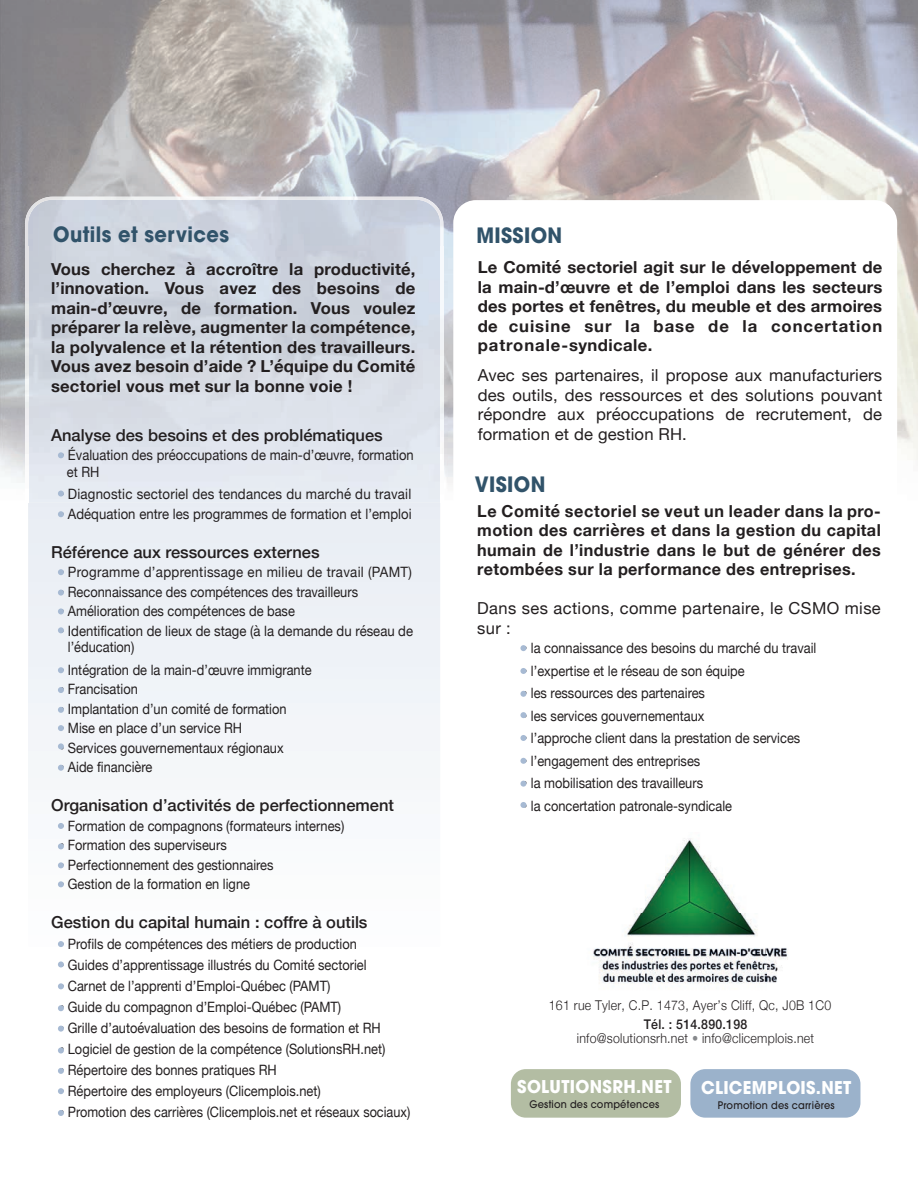
<style>
.page{position:relative;width:918px;height:1188px;background:#fff}
.page>*{position:absolute;margin:0;border:0;box-sizing:border-box;transform-origin:0 0}
.t1{font:700 21px "Avant Garde";letter-spacing:.02em;color:#31536a;scale:.92 1}
.t2{font:700 17.55px "Avant Garde";letter-spacing:.02em;color:#fff;scale:.94 1}
.t3{font:700 16.5px/19.5px "Helvetica Neue";letter-spacing:.025em;color:#231f20;text-align:justify}
.t4{font:16.5px/19.5px "Helvetica Neue";letter-spacing:.01em;color:#231f20;text-align:justify}
.t5{font:500 16.5px "Helvetica Neue";color:#231f20}
.t6{font:14.25px/16.5px "Helvetica Neue";color:#231f20;scale:.9 1}
.t7{font:14.25px "Helvetica Neue";letter-spacing:.025em;color:#231f20;scale:.9 1}
.t8{font:300 13.5px/14.5px "Helvetica Neue";letter-spacing:.02em;color:#231f20;text-align:center;scale:.92 1}
.t9{font:500 10.35px "Avant Garde";letter-spacing:.02em;color:#231f20;scale:.94 1}
.s1{font-weight:500}
.s2{color:#87898c}
</style>
<div class="page">
<img style="left:0;top:0;width:510px;height:201px">
<img style="left:510px;top:0;width:408px;height:460px">
<img style="left:443px;top:201px;width:25px;height:282px">
<div style="left:511px;top:1069px;width:170px;height:49px;background:#b3bda3;border-radius:15px"></div>
<div style="left:690px;top:1069px;width:170px;height:49px;background:#9bb2cb;border-radius:15px"></div>
<svg style="left:28px;top:502px;width:412px;height:466px;fill:#f3f5f9"></svg>
<img style="left:25px;top:197px;width:418px;height:51px">
<div style="left:453px;top:200px;width:444px;height:488px;background:#fff;border-radius:23px"></div>
<svg style="left:58px;top:452px;width:6px;height:6px"></svg>
<svg style="left:58px;top:569px;width:6px;height:6px"></svg>
<svg style="left:58px;top:590px;width:6px;height:6px"></svg>
<svg style="left:58px;top:608px;width:6px;height:6px"></svg>
<svg style="left:58px;top:627px;width:6px;height:6px"></svg>
<svg style="left:58px;top:667px;width:6px;height:6px"></svg>
<svg style="left:58px;top:687px;width:6px;height:6px"></svg>
<svg style="left:58px;top:707px;width:6px;height:6px"></svg>
<svg style="left:58px;top:725px;width:6px;height:6px"></svg>
<svg style="left:58px;top:743px;width:6px;height:6px"></svg>
<svg style="left:58px;top:765px;width:6px;height:6px"></svg>
<svg style="left:58px;top:823px;width:6px;height:6px"></svg>
<svg style="left:58px;top:843px;width:6px;height:6px"></svg>
<svg style="left:58px;top:862px;width:6px;height:6px"></svg>
<svg style="left:58px;top:881px;width:6px;height:6px"></svg>
<svg style="left:58px;top:941px;width:6px;height:6px"></svg>
<svg style="left:58px;top:961px;width:6px;height:6px"></svg>
<svg style="left:58px;top:983px;width:6px;height:6px"></svg>
<svg style="left:58px;top:1005px;width:6px;height:6px"></svg>
<svg style="left:58px;top:1026px;width:6px;height:6px"></svg>
<svg style="left:58px;top:1048px;width:6px;height:6px"></svg>
<svg style="left:58px;top:1068px;width:6px;height:6px"></svg>
<svg style="left:58px;top:1088px;width:6px;height:6px"></svg>
<svg style="left:58px;top:1110px;width:6px;height:6px"></svg>
<svg style="left:58px;top:511px;width:6px;height:6px"></svg>
<svg style="left:58px;top:491px;width:6px;height:6px"></svg>
<svg style="left:520px;top:645px;width:6px;height:6px"></svg>
<svg style="left:520px;top:668px;width:6px;height:6px"></svg>
<svg style="left:520px;top:691px;width:6px;height:6px"></svg>
<svg style="left:520px;top:712px;width:6px;height:6px"></svg>
<svg style="left:520px;top:735px;width:6px;height:6px"></svg>
<svg style="left:520px;top:758px;width:6px;height:6px"></svg>
<svg style="left:520px;top:781px;width:6px;height:6px"></svg>
<svg style="left:520px;top:802px;width:6px;height:6px"></svg>
<img style="left:593px;top:838px;width:195px;height:146px">
<h1 class="t1" style="left:53px;top:220px;width:193px">Outils et services</h1>
<p class="t3" style="left:51px;top:259px;width:366px">Vous cherchez à accroître la productivité, l’innovation. Vous avez des besoins de main-d’œuvre, de formation. Vous voulez préparer la relève, augmenter la compétence, la polyvalence et la rétention des travailleurs.<br>Vous avez besoin d’aide ? L’équipe du Comité sectoriel vous met sur la bonne voie !</p>
<p class="t5" style="left:51px;top:422px;width:333px">Analyse des besoins et des problématiques</p>
<p class="t6" style="left:67px;top:448px;width:387px;text-indent:-7px">• Évaluation des préoccupations de main-d’œuvre, formation et RH</p>
<p class="t6" style="left:60px;top:487px;width:392px">• Diagnostic sectoriel des tendances du marché du travail</p>
<p class="t6" style="left:60px;top:506px;width:393px">• Adéquation entre les programmes de formation et l’emploi</p>
<p class="t5" style="left:51px;top:539px;width:270px">Référence aux ressources externes</p>
<p class="t7" style="left:60px;top:562px;width:393px">• Programme d’apprentissage en milieu de travail (PAMT)</p>
<p class="t6" style="left:60px;top:584px;width:333px">• Reconnaissance des compétences des travailleurs</p>
<p class="t6" style="left:60px;top:604px;width:263px">• Amélioration des compétences de base</p>
<p class="t6" style="left:68px;top:623px;width:385px;text-indent:-8px">• Identification de lieux de stage (à la demande du réseau de l’éducation)</p>
<p class="t6" style="left:60px;top:662px;width:281px">• Intégration de la main-d’œuvre immigrante</p>
<p class="t6" style="left:60px;top:682px;width:88px">• Francisation</p>
<p class="t6" style="left:60px;top:701px;width:254px">• Implantation d’un comité de formation</p>
<p class="t6" style="left:60px;top:721px;width:204px">• Mise en place d’un service RH</p>
<p class="t6" style="left:60px;top:740px;width:250px">• Services gouvernementaux régionaux</p>
<p class="t6" style="left:60px;top:760px;width:104px">• Aide financière</p>
<p class="t5" style="left:51px;top:792px;width:344px">Organisation d’activités de perfectionnement</p>
<p class="t6" style="left:60px;top:818px;width:318px">• Formation de compagnons (formateurs internes)</p>
<p class="t6" style="left:60px;top:838px;width:187px">• Formation des superviseurs</p>
<p class="t6" style="left:60px;top:857px;width:239px">• Perfectionnement des gestionnaires</p>
<p class="t6" style="left:60px;top:877px;width:213px">• Gestion de la formation en ligne</p>
<p class="t5" style="left:51px;top:909px;width:318px">Gestion du capital humain : coffre à outils</p>
<p class="t6" style="left:60px;top:937px;width:332px">• Profils de compétences des métiers de production</p>
<p class="t6" style="left:60px;top:958px;width:342px">• Guides d’apprentissage illustrés du Comité sectoriel</p>
<p class="t6" style="left:60px;top:979px;width:302px">• Carnet de l’apprenti d’Emploi-Québec (PAMT)</p>
<p class="t6" style="left:60px;top:1000px;width:314px">• Guide du compagnon d’Emploi-Québec (PAMT)</p>
<p class="t6" style="left:60px;top:1021px;width:358px">• Grille d’autoévaluation des besoins de formation et RH</p>
<p class="t6" style="left:60px;top:1042px;width:363px">• Logiciel de gestion de la compétence (SolutionsRH.net)</p>
<p class="t6" style="left:60px;top:1063px;width:243px">• Répertoire des bonnes pratiques RH</p>
<p class="t6" style="left:60px;top:1084px;width:292px">• Répertoire des employeurs (Clicemplois.net)</p>
<p class="t6" style="left:60px;top:1105px;width:391px">• Promotion des carrières (Clicemplois.net et réseaux sociaux)</p>
<h1 class="t1" style="left:476px;top:222px;width:95px">MISSION</h1>
<p class="t3" style="left:478px;top:258px;width:406px">Le Comité sectoriel agit sur le développement de la main-d’œuvre et de l’emploi dans les secteurs des portes et fenêtres, du meuble et des armoires de cuisine sur la base de la concertation patronale-syndicale.</p>
<p class="t4" style="left:478px;top:367px;width:406px">Avec ses partenaires, il propose aux manufacturiers des outils, des ressources et des solutions pouvant répondre aux préoccupations de recrutement, de formation et de gestion RH.</p>
<h1 class="t1" style="left:475px;top:471px;width:78px">VISION</h1>
<p class="t3" style="left:477px;top:502px;width:405px">Le Comité sectoriel se veut un leader dans la pro&shy;motion des carrières et dans la gestion du capital humain de l’industrie dans le but de générer des retombées sur la performance des entreprises.</p>
<p class="t4" style="left:477px;top:600px;width:405px">Dans ses actions, comme partenaire, le CSMO mise sur :</p>
<p class="t6" style="left:523px;top:641px;width:328px">• la connaissance des besoins du marché du travail</p>
<p class="t6" style="left:523px;top:663px;width:248px">• l’expertise et le réseau de son équipe</p>
<p class="t6" style="left:523px;top:686px;width:204px">• les ressources des partenaires</p>
<p class="t6" style="left:523px;top:708px;width:203px">• les services gouvernementaux</p>
<p class="t6" style="left:523px;top:731px;width:310px">• l’approche client dans la prestation de services</p>
<p class="t6" style="left:523px;top:753px;width:199px">• l’engagement des entreprises</p>
<p class="t6" style="left:523px;top:776px;width:202px">• la mobilisation des travailleurs</p>
<p class="t6" style="left:523px;top:798px;width:234px">• la concertation patronale-syndicale</p>
<p class="t8" style="left:549px;top:997px;width:308px">161 rue Tyler, C.P. 1473, Ayer’s Cliff, Qc, J0B 1C0</p>
<p class="t8" style="left:577px;top:1016px;width:260px"><span class="s1">Tél. : 514.890.198<br></span>info@solutionsrh.net <span class="s2">•</span> info@clicemplois.net</p>
<p class="t2" style="left:517px;top:1076px;width:166px">SOLUTIONSRH.NET</p>
<p class="t9" style="left:529px;top:1098px;width:140px">Gestion des compétences</p>
<p class="t2" style="left:701px;top:1076px;width:161px">CLICEMPLOIS.NET</p>
<p class="t9" style="left:718px;top:1099px;width:126px">Promotion des carrières</p>
</div>
